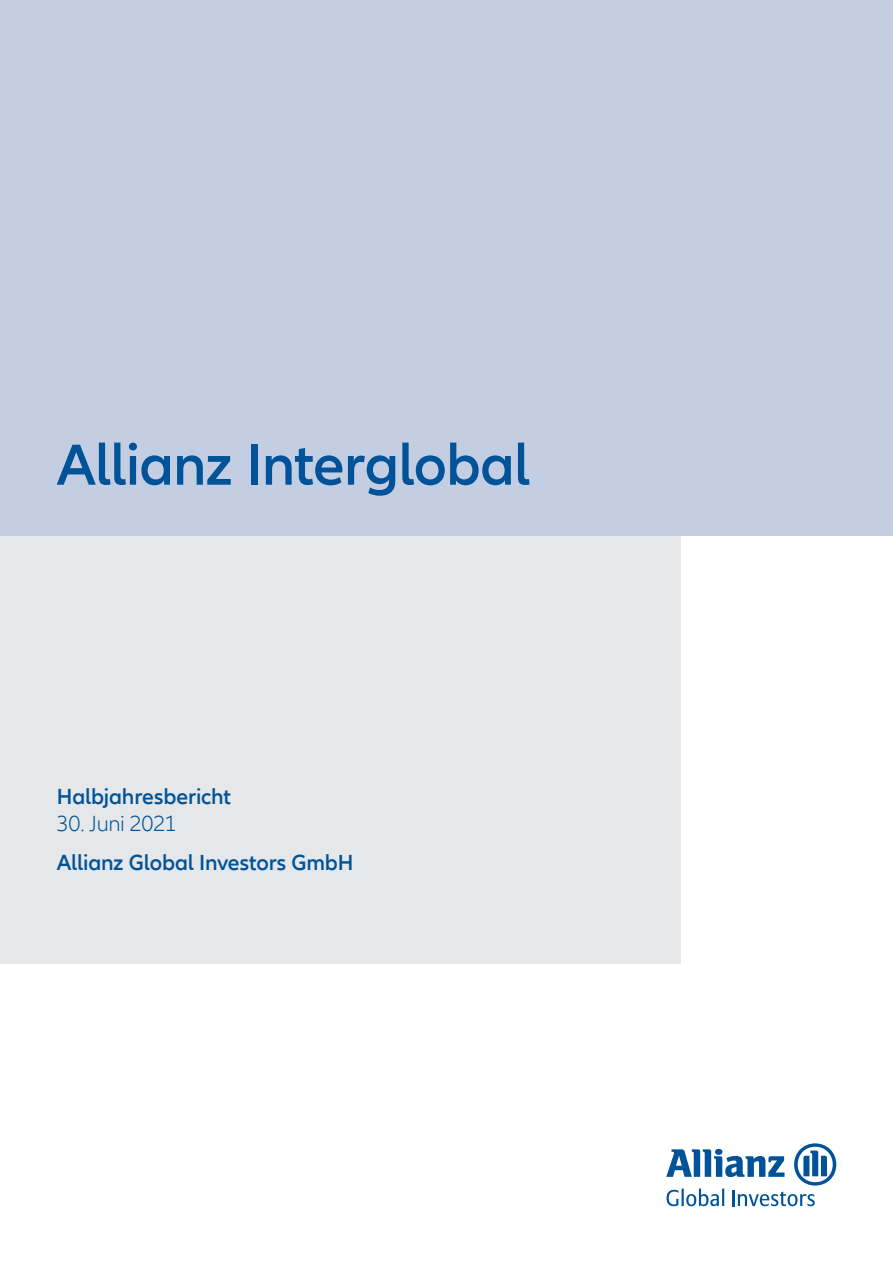
<style>
.page{position:relative;width:893px;height:1263px;background:#fff}
.page>*{position:absolute;margin:0;border:0;box-sizing:border-box;transform-origin:0 0}
.t1{font:600 60px "Allianz Neo";letter-spacing:-.015em;color:#015399}
.t2{font:600 22.5px "Allianz Neo";letter-spacing:-.005em;color:#015399}
.t3{font:300 22.5px "Allianz Neo";letter-spacing:-.015em;color:#015399}
</style>
<div class="page">
<svg style="left:666px;top:1143px;width:170px;height:63px"></svg>
<div style="left:0;top:444px;width:680px;height:520px;background:#e6e7e9"></div>
<div style="left:0;top:0;width:893px;height:536px;background:#c4cee3"></div>
<h1 class="t1" style="left:57px;top:430px;width:475px">Allianz Interglobal</h1>
<p class="t2" style="left:57px;top:783px;width:176px">Halbjahresbericht</p>
<p class="t3" style="left:57px;top:810px;width:121px">30. Juni 2021</p>
<p class="t2" style="left:57px;top:849px;width:298px">Allianz Global Investors GmbH</p>
</div>
